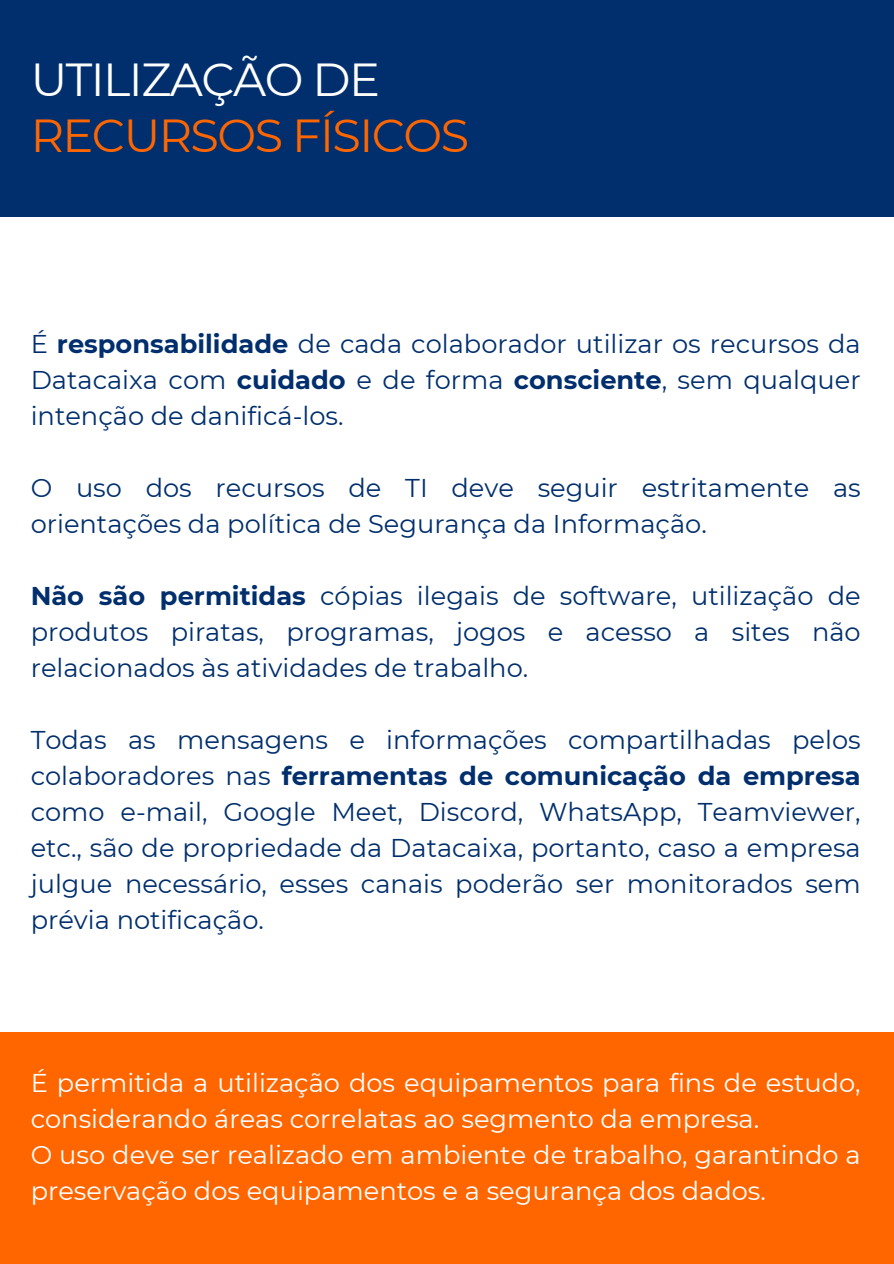
<style>
.page{position:relative;width:894px;height:1264px;background:#fff}
.page>*{position:absolute;margin:0;border:0;box-sizing:border-box;transform-origin:0 0}
.t1{font:46.2px/56.2px "Montserrat";letter-spacing:-.035em;color:#f60}
.t2{font:25.65px/36px "Montserrat";color:#012f6d;text-align:justify}
.t3{font:25.65px/36px "Montserrat";color:#fff}
.s1{color:#fff}
.s2{font-weight:700}
</style>
<div class="page">
<div style="left:0;top:0;width:893px;height:216px;background:#012f6d"></div>
<div style="left:0;top:1032px;width:893px;height:231px;background:#f60"></div>
<h1 class="t1" style="left:31px;top:51px;width:440px"><span class="s1">UTILIZAÇÃO DE<br></span>RECURSOS FÍSICOS</h1>
<p class="t2" style="left:31px;top:325px;width:831px">É <span class="s2">responsabilidade</span> de cada colaborador utilizar os recursos da Datacaixa com <span class="s2">cuidado</span> e de forma <span class="s2">consciente</span>, sem qualquer intenção de danificá-los.</p>
<p class="t2" style="left:31px;top:469px;width:831px">O uso dos recursos de TI deve seguir estritamente as orientações da política de Segurança da Informação.</p>
<p class="t2" style="left:31px;top:577px;width:831px"><span class="s2">Não são permitidas</span> cópias ilegais de software, utilização de produtos piratas, programas, jogos e acesso a sites não relacionados às atividades de trabalho.</p>
<p class="t2" style="left:31px;top:721px;width:831px">Todas as mensagens e informações compartilhadas pelos colaboradores nas <span class="s2">ferramentas de comunicação da empresa </span>como e-mail, Google Meet, Discord, WhatsApp, Teamviewer, etc., são de propriedade da Datacaixa, portanto, caso a empresa julgue necessário, esses canais poderão ser monitorados sem prévia notificação.</p>
<p class="t3" style="left:31px;top:1064px;width:831px">É permitida a utilização dos equipamentos para fins de estudo, considerando áreas correlatas ao segmento da empresa.</p>
<p class="t3" style="left:31px;top:1136px;width:831px">O uso deve ser realizado em ambiente de trabalho, garantindo a preservação dos equipamentos e a segurança dos dados.</p>
</div>
